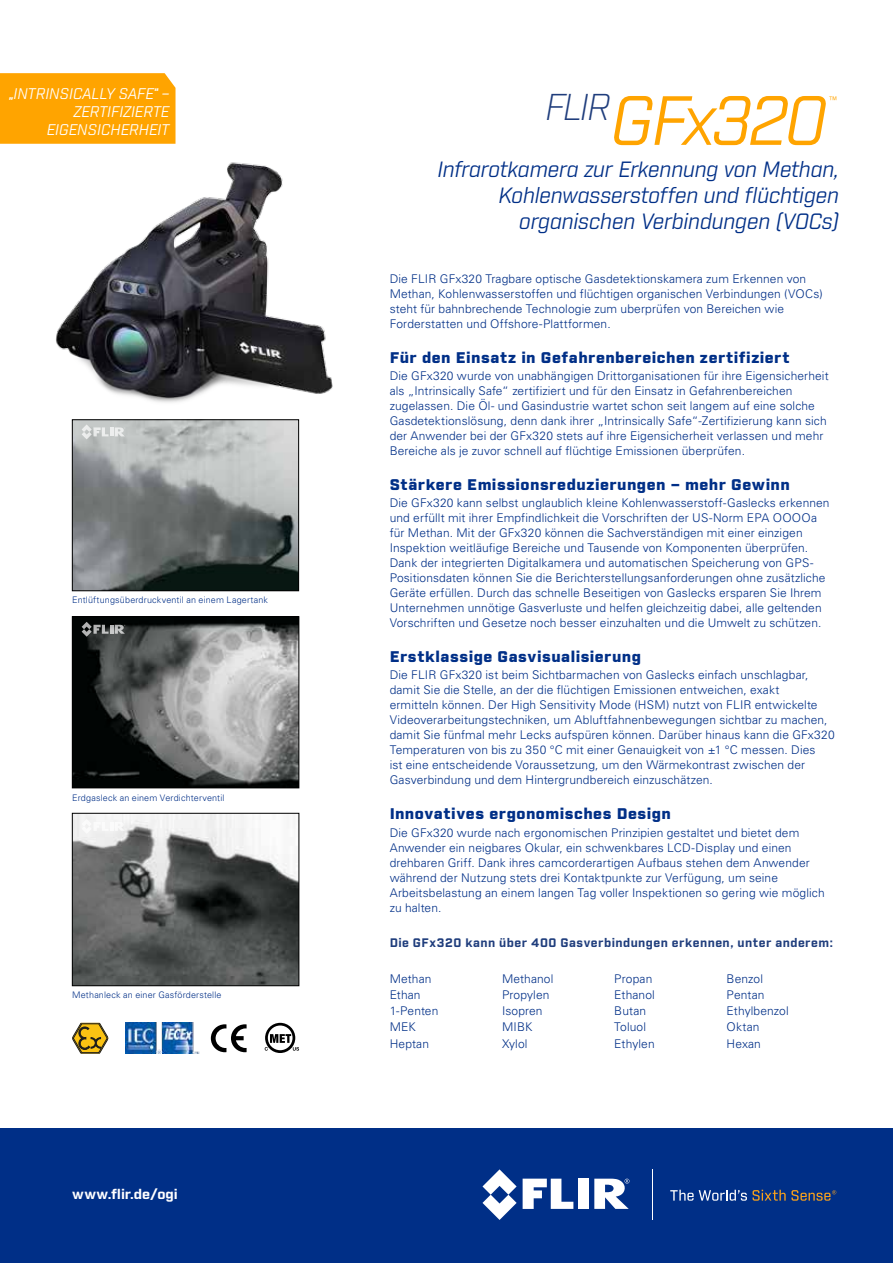
<style>
.page{position:relative;width:893px;height:1263px;background:#fff}
.page>*{position:absolute;margin:0;border:0;box-sizing:border-box;transform-origin:0 0}
.t1{font:italic 67.5px "Industry";letter-spacing:-.05em;color:#ffa400}
.t2{font:italic 21.45px/25.8px "Industry";letter-spacing:-.005em;color:#002f87;text-align:right}
.t3{font:900 15px "Industry";letter-spacing:.03em;color:#002f87;scale:1.1 1}
.t4{font:italic 15px/18px "Industry";letter-spacing:-.02em;color:#fff;text-align:right}
.t5{font:700 13.5px "Industry";color:#fff;scale:1.1 1}
.t6{font:300 12px/15px "Univers LT Std";letter-spacing:.01em;color:#002f87}
.t7{font:700 12px "Industry";letter-spacing:.035em;color:#1f3d7c;scale:1.05 1}
.t8{font:10.5px "Univers LT Std";color:#ffa400}
.t9{font:300 9px "Univers LT Std";letter-spacing:.02em;color:#002f87}
.s1{font-family:"Univers LT Std";font-style:normal;font-stretch:ultra-condensed}
</style>
<div class="page">
<img style="left:56px;top:162px;width:277px;height:241px">
<svg style="left:265px;top:1023px;width:34px;height:30px"></svg>
<svg style="left:72px;top:1023px;width:36px;height:31px"></svg>
<svg style="left:211px;top:1024px;width:36px;height:28px"></svg>
<img style="left:126px;top:1023px;width:74px;height:31px">
<img style="left:74px;top:618px;width:223px;height:168px">
<div style="left:72px;top:616px;width:227px;height:172px;border:1px solid #000"></div>
<div style="left:0;top:1128px;width:893px;height:135px;background:#002f87"></div>
<svg style="left:523px;top:1178px;width:50px;height:31px"></svg>
<div style="left:578px;top:1179px;width:11px;height:30px;background:#fff"></div>
<svg style="left:482px;top:1169px;width:35px;height:51px"></svg>
<svg style="left:594px;top:1179px;width:35px;height:30px"></svg>
<hr style="left:651px;top:1169px;width:1px;height:51px;background:#fff">
<svg style="left:670px;top:1190px;width:166px;height:11px"></svg>
<img style="left:74px;top:421px;width:223px;height:168px">
<div style="left:72px;top:419px;width:227px;height:172px;border:1px solid #000"></div>
<svg style="left:82px;top:424px;width:43px;height:15px"></svg>
<img style="left:74px;top:815px;width:223px;height:169px">
<div style="left:72px;top:813px;width:227px;height:173px;border:1px solid #000"></div>
<svg style="left:82px;top:819px;width:43px;height:15px"></svg>
<svg style="left:82px;top:622px;width:43px;height:15px"></svg>
<div style="left:0;top:73px;width:176px;height:71px;background:#ffa400"></div>
<p class="t4" style="left:9px;top:85px;width:162px"><span class="s1">„</span>INTRINSICALLY SAFE<span class="s1">“</span> –<br>ZERTIFIZIERTE<br>EIGENSICHERHEIT</p>
<p class="t9" style="left:72px;top:595px;width:197px">Entlüftungsüberdruckventil an einem Lagertank</p>
<p class="t9" style="left:72px;top:792px;width:154px">Erdgasleck an einem Verdichterventil</p>
<p class="t9" style="left:72px;top:990px;width:151px">Methanleck an einer Gasförderstelle</p>
<p class="t5" style="left:72px;top:1186px;width:98px">www.flir.de/ogi</p>
<h1 class="t1" style="left:545px;top:80px;width:284px"><sup>FLIR</sup>GFx320</h1>
<p class="t8" style="left:828px;top:94px;width:12px">™</p>
<h2 class="t2" style="left:438px;top:157px;width:403px">Infrarotkamera zur Erkennung von Methan,<br>Kohlenwasserstoffen und flüchtigen organischen Verbindungen (VOCs)</h2>
<p class="t6" style="left:390px;top:271px;width:435px">Die FLIR GFx320 Tragbare optische Gasdetektionskamera zum Erkennen von Methan, Kohlenwasserstoffen und flüchtigen organischen Verbindungen (VOCs) steht für bahnbrechende Technologie zum uberprüfen von Bereichen wie Forderstatten und Offshore-Plattformen.</p>
<p class="t3" style="left:390px;top:348px;width:365px">Für den Einsatz in Gefahrenbereichen zertifiziert</p>
<p class="t6" style="left:390px;top:368px;width:441px">Die GFx320 wurde von unabhängigen Drittorganisationen für ihre Eigensicherheit als „Intrinsically Safe“ zertifiziert und für den Einsatz in Gefahrenbereichen zugelassen. Die Öl- und Gasindustrie wartet schon seit langem auf eine solche Gasdetektionslösung, denn dank ihrer „Intrinsically Safe“-Zertifizierung kann sich der Anwender bei der GFx320 stets auf ihre Eigensicherheit verlassen und mehr Bereiche als je zuvor schnell auf flüchtige Emissionen überprüfen.</p>
<p class="t3" style="left:390px;top:476px;width:365px">Stärkere Emissionsreduzierungen – mehr Gewinn</p>
<p class="t6" style="left:390px;top:495px;width:441px">Die GFx320 kann selbst unglaublich kleine Kohlenwasserstoff-Gaslecks erkennen und erfüllt mit ihrer Empfindlichkeit die Vorschriften der US-Norm EPA OOOOa für Methan. Mit der GFx320 können die Sachverständigen mit einer einzigen Inspektion weitläufige Bereiche und Tausende von Komponenten überprüfen.<br>Dank der integrierten Digitalkamera und automatischen Speicherung von GPS-Positionsdaten können Sie die Berichterstellungsanforderungen ohne zusätzliche Geräte erfüllen. Durch das schnelle Beseitigen von Gaslecks ersparen Sie Ihrem Unternehmen unnötige Gasverluste und helfen gleichzeitig dabei, alle geltenden Vorschriften und Gesetze noch besser einzuhalten und die Umwelt zu schützen.</p>
<p class="t3" style="left:390px;top:648px;width:230px">Erstklassige Gasvisualisierung</p>
<p class="t6" style="left:390px;top:668px;width:447px">Die FLIR GFx320 ist beim Sichtbarmachen von Gaslecks einfach unschlagbar, damit Sie die Stelle, an der die flüchtigen Emissionen entweichen, exakt<br>ermitteln können. Der High Sensitivity Mode (HSM) nutzt von FLIR entwickelte Videoverarbeitungstechniken, um Abluftfahnenbewegungen sichtbar zu machen, damit Sie fünfmal mehr Lecks aufspüren können. Darüber hinaus kann die GFx320<br>Temperaturen von bis zu 350 °C mit einer Genauigkeit von ±1 °C messen. Dies<br>ist eine entscheidende Voraussetzung, um den Wärmekontrast zwischen der Gasverbindung und dem Hintergrundbereich einzuschätzen.</p>
<p class="t3" style="left:390px;top:805px;width:257px">Innovatives ergonomisches Design</p>
<p class="t6" style="left:390px;top:825px;width:437px">Die GFx320 wurde nach ergonomischen Prinzipien gestaltet und bietet dem Anwender ein neigbares Okular, ein schwenkbares LCD-Display und einen drehbaren Griff. Dank ihres camcorderartigen Aufbaus stehen dem Anwender während der Nutzung stets drei Kontaktpunkte zur Verfügung, um seine Arbeitsbelastung an einem langen Tag voller Inspektionen so gering wie möglich zu halten.</p>
<p class="t7" style="left:390px;top:935px;width:424px">Die GFx320 kann über 400 Gasverbindungen erkennen, unter anderem:</p>
<p class="t6" style="left:390px;top:971px;width:43px">Methan</p>
<p class="t6" style="left:502px;top:971px;width:53px">Methanol</p>
<p class="t6" style="left:614px;top:971px;width:40px">Propan</p>
<p class="t6" style="left:727px;top:971px;width:38px">Benzol</p>
<p class="t6" style="left:390px;top:987px;width:32px">Ethan</p>
<p class="t6" style="left:502px;top:987px;width:49px">Propylen</p>
<p class="t6" style="left:614px;top:987px;width:42px">Ethanol</p>
<p class="t6" style="left:727px;top:987px;width:39px">Pentan</p>
<p class="t6" style="left:390px;top:1003px;width:50px">1-Penten</p>
<p class="t6" style="left:502px;top:1003px;width:42px">Isopren</p>
<p class="t6" style="left:614px;top:1003px;width:33px">Butan</p>
<p class="t6" style="left:727px;top:1003px;width:64px">Ethylbenzol</p>
<p class="t6" style="left:390px;top:1020px;width:28px">MEK</p>
<p class="t6" style="left:502px;top:1020px;width:32px">MIBK</p>
<p class="t6" style="left:614px;top:1020px;width:33px">Toluol</p>
<p class="t6" style="left:727px;top:1020px;width:34px">Oktan</p>
<p class="t6" style="left:390px;top:1036px;width:41px">Heptan</p>
<p class="t6" style="left:502px;top:1036px;width:27px">Xylol</p>
<p class="t6" style="left:614px;top:1036px;width:42px">Ethylen</p>
<p class="t6" style="left:727px;top:1036px;width:36px">Hexan</p>
</div>
